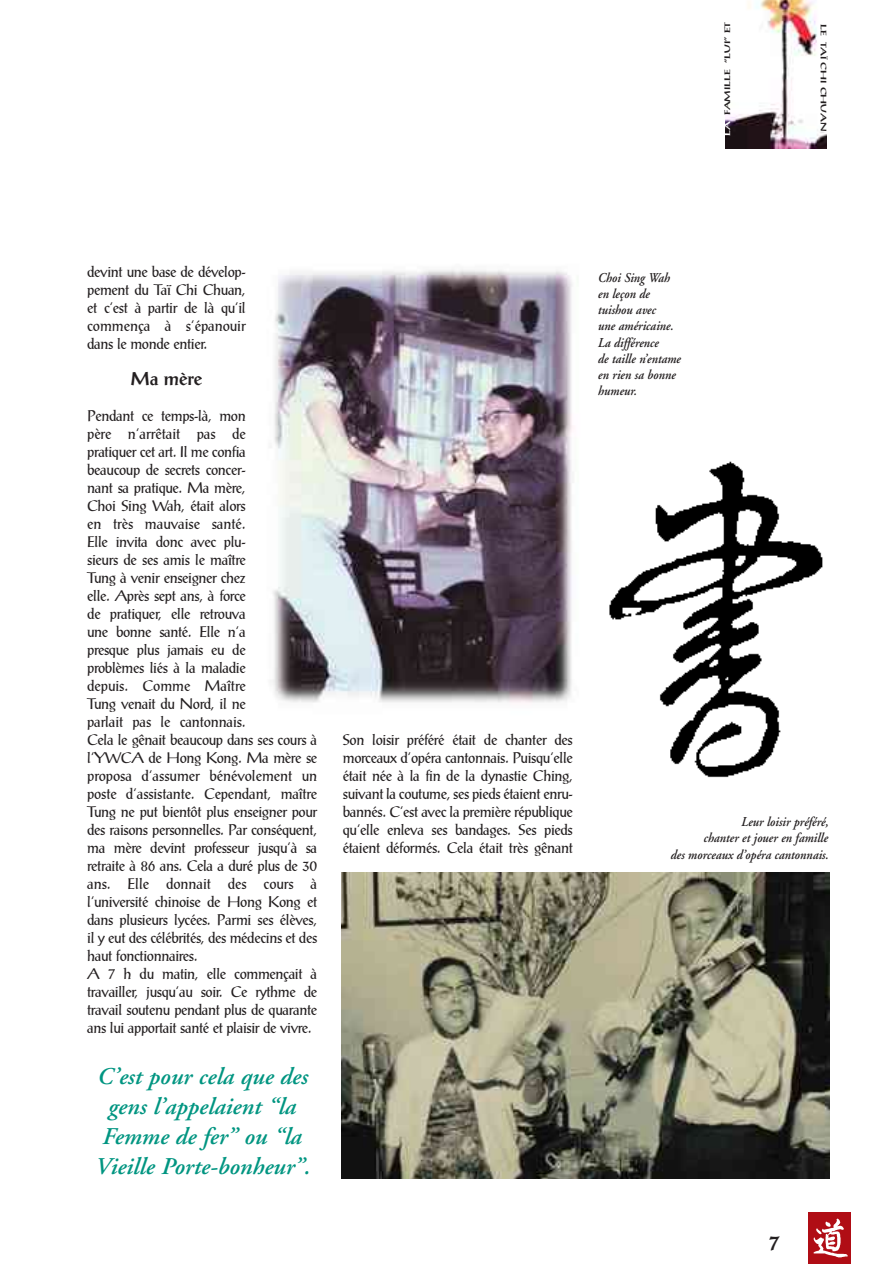
<style>
.page{position:relative;width:895px;height:1264px;background:#fff}
.page>*{position:absolute;margin:0;border:0;box-sizing:border-box;transform-origin:0 0}
.t1{font:italic 600 24px/30px "Adobe Garamond";color:#009581;text-align:center}
.t2{font:700 21px "Post Antiqua";color:#231f20}
.t3{font:700 18px "Post Antiqua";color:#231f20}
.t4{font:15px/18px "Post Antiqua";letter-spacing:-.025em;color:#231f20;text-align:justify}
.t5{font:italic 600 13.5px/16.2px "Adobe Garamond";color:#231f20;text-align:right;scale:.9 1}
.t6{font:700 7.8px "Post Antiqua";color:#231f20;scale:1.4 1}
.s1{color:#fff}
</style>
<div class="page">
<img style="left:272px;top:0;width:579px;height:1264px">
<p class="t6" style="left:724px;top:136px;width:83px;rotate:-90deg"><span class="s1">LA</span> FAMILLE “LUI” ET</p>
<p class="t6" style="left:826px;top:24px;width:78px;rotate:90deg">LE TAÏ CHI CHUAN</p>
<p class="t4" style="left:87px;top:264px;width:160px">devint une base de dévelop&shy;pement du Taï Chi Chuan, et c’est à partir de là qu’il commença à s’épanouir dans le monde entier.</p>
<p class="t3" style="left:131px;top:372px;width:73px">Ma mère</p>
<p class="t4" style="left:87px;top:408px;width:232px;text-align:left">Pendant ce temps-là, mon<br>père n’arrêtait pas de<br>pratiquer cet art. Il me confia<br>beaucoup de secrets concer-<br>nant sa pratique. Ma mère,<br>Choi Sing Wah, était alors<br>en très mauvaise santé.<br>Elle invita donc avec plu-<br>sieurs de ses amis le maître<br>Tung à venir enseigner chez<br>elle. Après sept ans, à force<br>de pratiquer, elle retrouva<br>une bonne santé. Elle n’a<br>presque plus jamais eu de<br>problèmes liés à la maladie<br>depuis. Comme Maître<br>Tung venait du Nord, il ne<br>parlait pas le cantonnais.<br>Cela le gênait beaucoup dans ses cours à l’YWCA de Hong Kong. Ma mère se proposa d’assumer bénévolement un poste d’assistante. Cependant, maître<br>Tung ne put bientôt plus enseigner pour des raisons personnelles. Par conséquent, ma mère devint professeur jusqu’à sa retraite à 86 ans. Cela a duré plus de 30 ans. Elle donnait des cours à l’université chinoise de Hong Kong et dans plusieurs lycées. Parmi ses élèves, il y eut des célébrités, des médecins et des haut fonctionnaires.<br>A 7 h du matin, elle commençait à travailler, jusqu’au soir. Ce rythme de travail soutenu pendant plus de quarante ans lui apportait santé et plaisir de vivre.</p>
<h1 class="t1" style="left:94px;top:1064px;width:217px">C’est pour cela que des gens l’appelaient “la<br>Femme de fer” ou “la<br>Vieille Porte-bonheur”.</h1>
<p class="t4" style="left:343px;top:732px;width:232px">Son loisir préféré était de chanter des morceaux d’opéra cantonnais. Puisqu’elle était née à la fin de la dynastie Ching, suivant la coutume, ses pieds étaient enru&shy;bannés. C’est avec la première république qu’elle enleva ses bandages. Ses pieds étaient déformés. Cela était très gênant</p>
<p class="t5" style="left:597px;top:271px;width:94px;text-align:left">Choi Sing Wah en leçon de tuishou avec<br>une américaine.<br>La différence<br>de taille n’entame en rien sa bonne humeur.</p>
<p class="t5" style="left:670px;top:815px;width:177px">Leur loisir préféré,<br>chanter et jouer en famille<br>des morceaux d’opéra cantonnais.</p>
<h2 class="t2" style="left:769px;top:1235px;width:12px">7</h2>
</div>
